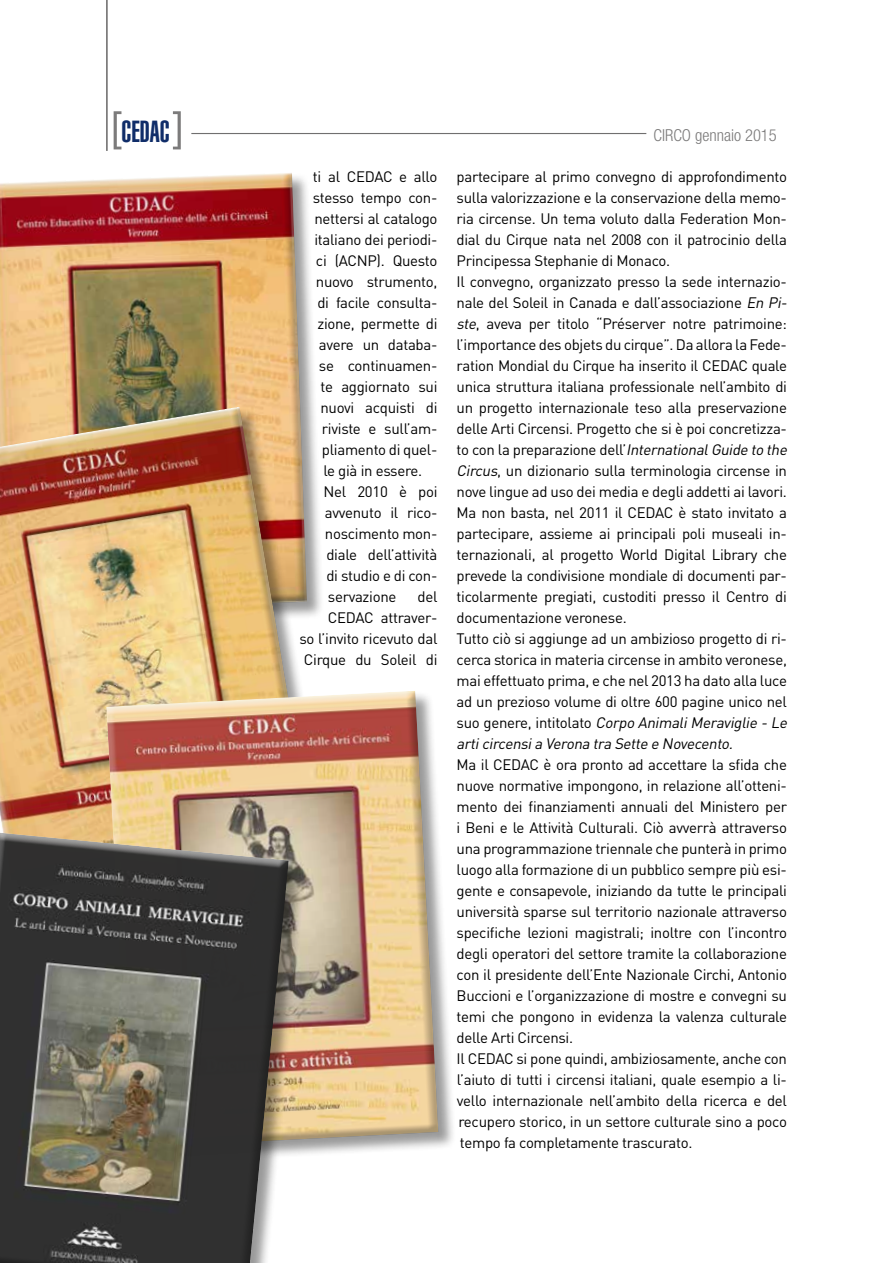
<style>
.page{position:relative;width:893px;height:1263px;background:#fff}
.page>*{position:absolute;margin:0;border:0;box-sizing:border-box;transform-origin:0 0}
.t1{font:900 extra-condensed 30px "Helvetica";color:#102d69}
.t2{font:300 condensed 16.5px "Helvetica Neue";color:#7c7b7b}
.t3{font:15px/21px "DIN";letter-spacing:-.02em;color:#000}
.s1{font-style:italic}
</style>
<div class="page">
<svg style="left:114px;top:111px;width:7px;height:38px"></svg>
<svg style="left:173px;top:111px;width:8px;height:38px"></svg>
<hr style="left:191px;top:133px;width:455px;height:1px;background:#706f6f">
<hr style="left:106px;top:0;width:1px;height:151px;background:#706f6f">
<div style="left:0;top:173px;width:325px;height:457px;background:#000;opacity:.4"></div>
<img style="left:0;top:173px;width:308px;height:232px">
<div style="left:0;top:407px;width:328px;height:490px;background:#000;opacity:.4"></div>
<img style="left:0;top:406px;width:312px;height:424px">
<div style="left:106px;top:691px;width:350px;height:475px;background:#000;opacity:.4"></div>
<img style="left:105px;top:690px;width:335px;height:459px">
<div style="left:0;top:831px;width:306px;height:432px;background:#000;opacity:.4"></div>
<svg style="left:0;top:832px;width:290px;height:431px;background:#58564e"></svg>
<h1 class="t1" style="left:121px;top:114px;width:50px">CEDAC</h1>
<p class="t2" style="left:653px;top:125px;width:125px">CIRCO gennaio 2015</p>
<p class="t3" style="left:313px;top:166px;width:126px">ti al CEDAC e allo</p>
<p class="t3" style="left:313px;top:187px;width:126px">stesso tempo con-</p>
<p class="t3" style="left:314px;top:208px;width:125px">nettersi al catalogo</p>
<p class="t3" style="left:314px;top:229px;width:124px">italiano dei periodi-</p>
<p class="t3" style="left:316px;top:250px;width:123px">ci (ACNP). Questo</p>
<p class="t3" style="left:316px;top:271px;width:123px">nuovo strumento,</p>
<p class="t3" style="left:317px;top:292px;width:122px">di facile consulta-</p>
<p class="t3" style="left:317px;top:313px;width:122px">zione, permette di</p>
<p class="t3" style="left:319px;top:334px;width:120px">avere un databa-</p>
<p class="t3" style="left:319px;top:355px;width:120px">se continuamen-</p>
<p class="t3" style="left:320px;top:376px;width:119px">te aggiornato sui</p>
<p class="t3" style="left:320px;top:397px;width:119px">nuovi acquisti di</p>
<p class="t3" style="left:322px;top:418px;width:117px">riviste e sull’am-</p>
<p class="t3" style="left:322px;top:439px;width:117px">pliamento di quel-</p>
<p class="t3" style="left:323px;top:460px;width:100px">le già in essere.</p>
<p class="t3" style="left:323px;top:481px;width:116px">Nel 2010 è poi</p>
<p class="t3" style="left:325px;top:502px;width:114px">avvenuto il rico-</p>
<p class="t3" style="left:325px;top:523px;width:114px">noscimento mon-</p>
<p class="t3" style="left:326px;top:544px;width:113px">diale dell’attività</p>
<p class="t3" style="left:326px;top:565px;width:113px">di studio e di con-</p>
<p class="t3" style="left:328px;top:586px;width:70px">servazione</p>
<p class="t3" style="left:299px;top:586px;width:140px;text-align:right">del<br>CEDAC attraver-<br>so l’invito ricevuto dal<br>Cirque du Soleil di</p>
<p class="t3" style="left:457px;top:166px;width:335px">partecipare al primo convegno di approfondimento sulla valorizzazione e la conservazione della memo&shy;ria circense. Un tema voluto dalla Federation Mon&shy;dial du Cirque nata nel 2008 con il patrocinio della Principessa Stephanie di Monaco.<br>Il convegno, organizzato presso la sede internazio&shy;nale del Soleil in Canada e dall’associazione <span class="s1">En Pi&shy;ste</span>, aveva per titolo “Préserver notre patrimoine: l’importance des objets du cirque”. Da allora la Fede&shy;ration Mondial du Cirque ha inserito il CEDAC quale unica struttura italiana professionale nell’ambito di un progetto internazionale teso alla preservazione delle Arti Circensi. Progetto che si è poi concretizza&shy;to con la preparazione dell’<span class="s1">InternationalGuide to the Circus</span>, un dizionario sulla terminologia circense in nove lingue ad uso dei media e degli addetti ai lavori.<br>Ma non basta, nel 2011 il CEDAC è stato invitato a partecipare, assieme ai principali poli museali in&shy;ternazionali, al progetto World Digital Library che prevede la condivisione mondiale di documenti par&shy;ticolarmente pregiati, custoditi presso il Centro di documentazione veronese.<br>Tutto ciò si aggiunge ad un ambizioso progetto di ri&shy;cerca storica in materia circense in ambito veronese, mai effettuato prima, e che nel 2013 ha dato alla luce ad un prezioso volume di oltre 600 pagine unico nel s u o g e n e re , i n t i to la to <span class="s1">Corpo AnimaliMeraviglie -Le articircensia Verona tra Sette e Novecento.</span></p>
<p class="t3" style="left:457px;top:754px;width:332px">Ma il CEDAC è ora pronto ad accettare la sfida che nuove normative impongono, in relazione all’otteni&shy;mento dei finanziamenti annuali del Ministero per i Beni e le Attività Culturali. Ciò avverrà attraverso una programmazione triennale che punterà in primo luogo alla formazione di un pubblico sempre più esi&shy;gente e consapevole, iniziando da tutte le principali università sparse sul territorio nazionale attraverso specifiche lezioni magistrali; inoltre con l’incontro degli operatori del settore tramite la collaborazione con il presidente dell’Ente Nazionale Circhi, Antonio Buccioni e l’organizzazione di mostre e convegni su temi che pongono in evidenza la valenza culturale delle Arti Circensi.<br>Il CEDAC si pone quindi, ambiziosamente, anche con l’aiuto di tutti i circensi italiani, quale esempio a li&shy;vello internazionale nell’ambito della ricerca e del recupero storico, in un settore culturale sino a poco tempo fa completamente trascurato.</p>
</div>
